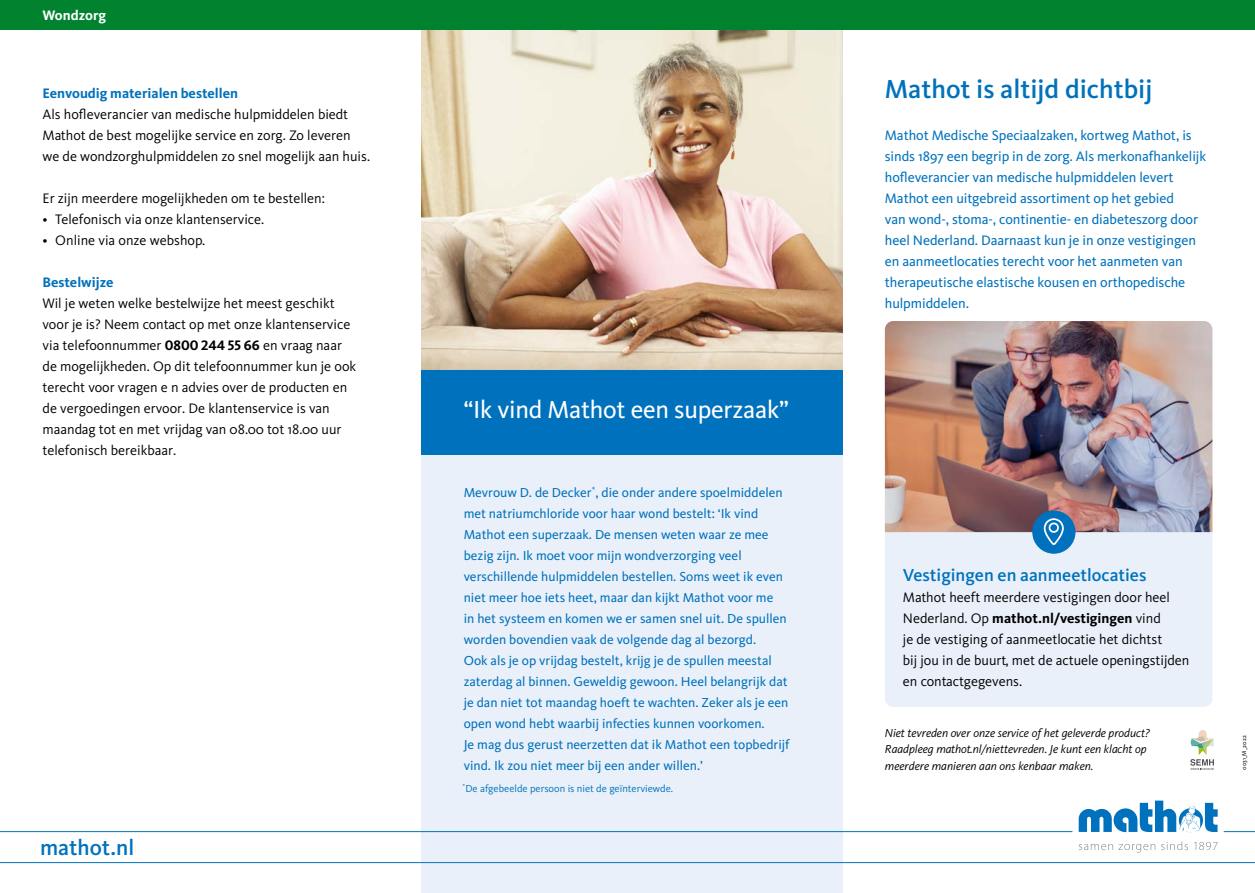
<style>
.page{position:relative;width:1255px;height:893px;background:#fff}
.page>*{position:absolute;margin:0;border:0;box-sizing:border-box;transform-origin:0 0}
.t1{font:500 27px "Kievit";color:#0072bd}
.t2{font:25.5px "Kievit";letter-spacing:-.01em;color:#fff}
.t3{font:500 22.5px "Kievit";color:#0072bd}
.t4{font:500 18px "Kievit";color:#0072bd}
.t5{font:14.25px/21px "Kievit";color:#000}
.t6{font:14.25px/21px "Kievit";letter-spacing:-.005em;color:#0072bd}
.t7{font:700 14.25px "Kievit";color:#0072bd}
.t8{font:700 14.25px "Kievit";color:#fff}
.t9{font:13.5px/21px "Kievit";color:#0072bd}
.t10{font:italic 12px/16.5px "Kievit";color:#000}
.t11{font:10.5px "Kievit";color:#0072bd}
.t12{font:6px "Kievit";letter-spacing:.015em;color:#000}
.s1{font-family:"Kievit Bold SC"}
.s2{font-weight:700}
</style>
<div class="page">
<div style="left:421px;top:455px;width:421px;height:438px;background:#eaf0f9"></div>
<img style="left:421px;top:30px;width:421px;height:341px">
<svg style="left:1078px;top:841px;width:139px;height:12px"></svg>
<svg style="left:1078px;top:801px;width:139px;height:32px"></svg>
<hr style="left:1223px;top:831px;width:31px;height:1px;background:#0072bd">
<hr style="left:0;top:862px;width:1254px;height:1px;background:#0072bd">
<hr style="left:0;top:831px;width:1072px;height:1px;background:#0072bd">
<div style="left:421px;top:371px;width:421px;height:84px;background:#0072bd"></div>
<div style="left:0;top:0;width:1254px;height:30px;background:#00822e"></div>
<svg style="left:1190px;top:730px;width:24px;height:40px"></svg>
<img style="left:884px;top:321px;width:328px;height:211px">
<div style="left:885px;top:532px;width:327px;height:175px;background:#eaf0f9"></div>
<div style="left:1032px;top:510px;width:43px;height:44px;background:#0072bd;border-radius:50%"></div>
<svg style="left:1043px;top:518px;width:20px;height:27px"></svg>
<p class="t8" style="left:43px;top:6px;width:65px">Wondzorg</p>
<p class="t7" style="left:43px;top:85px;width:197px">Eenvoudig materialen bestellen</p>
<p class="t5" style="left:43px;top:104px;width:329px">Als hofleverancier van medische hulpmiddelen biedt<br>Mathot de best mogelijke service en zorg. Zo leveren we de wondzorghulpmiddelen zo snel mogelijk aan huis.</p>
<p class="t5" style="left:43px;top:188px;width:284px">Er zijn meerdere mogelijkheden om te bestellen:</p>
<p class="t5" style="left:43px;top:209px;width:223px">• Telefonisch via onze klantenservice.</p>
<p class="t5" style="left:43px;top:230px;width:164px">• Online via onze webshop.</p>
<p class="t7" style="left:43px;top:274px;width:72px">Bestelwijze</p>
<p class="t5" style="left:43px;top:293px;width:315px">Wil je weten welke bestelwijze het meest geschikt voor je is? Neem contact op met onze klantenservice via telefoonnummer <span class="s1">0800 244 55 66</span> en vraag naar de mogelijkheden. Op dit telefoonnummer kun je ook terecht voor vragen e n advies over de producten en de vergoedingen ervoor. De klantenservice is van maandag tot en met vrijdag van 08.00 tot 18.00 uur telefonisch bereikbaar.</p>
<h3 class="t3" style="left:40px;top:834px;width:96px">mathot.nl</h3>
<h2 class="t2" style="left:463px;top:395px;width:327px">“Ik vind Mathot een superzaak”</h2>
<p class="t9" style="left:463px;top:482px;width:327px">Mevrouw D. de Decker<sup>*</sup>, die onder andere spoelmiddelen met natriumchloride voor haar wond bestelt: ‘Ik vind Mathot een superzaak. De mensen weten waar ze mee bezig zijn. Ik moet voor mijn wondverzorging veel verschillende hulpmiddelen bestellen. Soms weet ik even niet meer hoe iets heet, maar dan kijkt Mathot voor me<br>in het systeem en komen we er samen snel uit. De spullen worden bovendien vaak de volgende dag al bezorgd.<br>Ook als je op vrijdag bestelt, krijg je de spullen meestal zaterdag al binnen. Geweldig gewoon. Heel belangrijk dat je dan niet tot maandag hoeft te wachten. Zeker als je een open wond hebt waarbij infecties kunnen voorkomen.<br>Je mag dus gerust neerzetten dat ik Mathot een topbedrijf vind. Ik zou niet meer bij een ander willen.’</p>
<p class="t11" style="left:462px;top:782px;width:212px"><sup>*</sup>De afgebeelde persoon is niet de geïnterviewde.</p>
<h1 class="t1" style="left:884px;top:73px;width:269px">Mathot is altijd dichtbij</h1>
<p class="t6" style="left:884px;top:125px;width:323px">Mathot Medische Speciaalzaken, kortweg Mathot, is sinds 1897 een begrip in de zorg. Als merkonafhankelijk hofleverancier van medische hulpmiddelen levert Mathot een uitgebreid assortiment op het gebied<br>van wond-, stoma-, continentie- en diabeteszorg door heel Nederland. Daarnaast kun je in onze vestigingen en aanmeetlocaties terecht voor het aanmeten van therapeutische elastische kousen en orthopedische hulpmiddelen.</p>
<p class="t4" style="left:902px;top:565px;width:245px">Vestigingen en aanmeetlocaties</p>
<p class="t5" style="left:902px;top:587px;width:288px">Mathot heeft meerdere vestigingen door heel Nederland. Op <span class="s2">mathot.nl/vestigingen</span> vind<br>je de vestiging of aanmeetlocatie het dichtst<br>bij jou in de buurt, met de actuele openingstijden en contactgegevens.</p>
<p class="t10" style="left:884px;top:725px;width:266px">Niet tevreden over onze service of het geleverde product?<br>Raadpleeg mathot.nl/niettevreden. Je kunt een klacht op meerdere manieren aan ons kenbaar maken.</p>
<p class="t12" style="left:1240px;top:770px;width:36px;rotate:-90deg">0031_M_2022</p>
</div>
